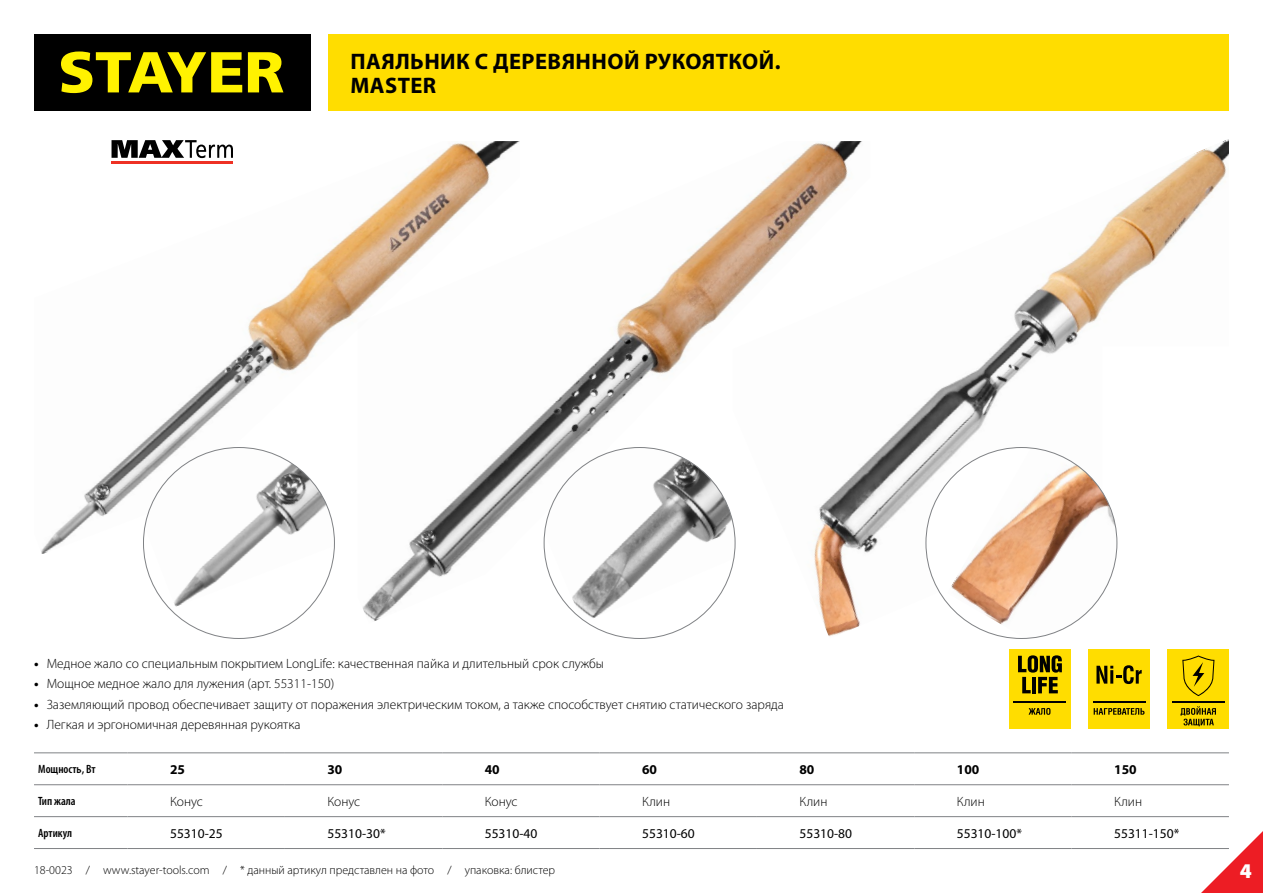
<style>
.page{position:relative;width:1263px;height:893px;background:#fff}
.page>*{position:absolute;margin:0;border:0;box-sizing:border-box;transform-origin:0 0}
.t1{font:700 22.5px/24px "Myriad Pro";letter-spacing:.02em;color:#000}
.t2{font:900 21px "Myriad Pro";color:#fff}
.t3{font:300 13.5px "Myriad Pro";color:#000}
.t4{font:13.5px "Myriad Pro";color:#000}
.t5{font:700 13.5px "Myriad Pro";color:#000}
.t6{font:300 12px "Myriad Pro";color:#000}
.t7{font:600 condensed 12px "Myriad Pro";color:#000}
.s1{font-weight:700}
</style>
<div class="page">
<img style="left:363px;top:217px;width:370px;height:407px">
<img style="left:41px;top:141px;width:479px;height:413px">
<div style="left:1088px;top:649px;width:62px;height:80px;background:#fd0"></div>
<svg style="left:1096px;top:665px;width:46px;height:19px"></svg>
<svg style="left:1094px;top:708px;width:50px;height:7px"></svg>
<hr style="left:1093px;top:702px;width:52px;height:1px;background:#000">
<svg style="left:112px;top:140px;width:121px;height:18px"></svg>
<hr style="left:111px;top:162px;width:122px;height:2px;background:#ee3124">
<hr style="left:34px;top:753px;width:94px;height:1px;background:#808285">
<hr style="left:128px;top:753px;width:157px;height:1px;background:#808285">
<hr style="left:285px;top:753px;width:157px;height:1px;background:#808285">
<hr style="left:442px;top:753px;width:158px;height:1px;background:#808285">
<hr style="left:600px;top:753px;width:157px;height:1px;background:#808285">
<hr style="left:757px;top:753px;width:157px;height:1px;background:#808285">
<hr style="left:914px;top:753px;width:157px;height:1px;background:#808285">
<hr style="left:1071px;top:753px;width:158px;height:1px;background:#808285">
<hr style="left:34px;top:784px;width:94px;height:1px;background:#808285">
<hr style="left:34px;top:816px;width:94px;height:1px;background:#808285">
<hr style="left:34px;top:848px;width:94px;height:1px;background:#808285">
<hr style="left:128px;top:784px;width:157px;height:1px;background:#808285">
<hr style="left:285px;top:784px;width:157px;height:1px;background:#808285">
<hr style="left:442px;top:784px;width:158px;height:1px;background:#808285">
<hr style="left:600px;top:784px;width:157px;height:1px;background:#808285">
<hr style="left:757px;top:784px;width:157px;height:1px;background:#808285">
<hr style="left:914px;top:784px;width:157px;height:1px;background:#808285">
<hr style="left:1071px;top:784px;width:158px;height:1px;background:#808285">
<hr style="left:128px;top:816px;width:157px;height:1px;background:#808285">
<hr style="left:285px;top:816px;width:157px;height:1px;background:#808285">
<hr style="left:442px;top:816px;width:158px;height:1px;background:#808285">
<hr style="left:600px;top:816px;width:157px;height:1px;background:#808285">
<hr style="left:757px;top:816px;width:157px;height:1px;background:#808285">
<hr style="left:914px;top:816px;width:157px;height:1px;background:#808285">
<hr style="left:1071px;top:816px;width:158px;height:1px;background:#808285">
<hr style="left:128px;top:848px;width:157px;height:1px;background:#808285">
<hr style="left:285px;top:848px;width:157px;height:1px;background:#808285">
<hr style="left:442px;top:848px;width:158px;height:1px;background:#808285">
<hr style="left:600px;top:848px;width:157px;height:1px;background:#808285">
<hr style="left:757px;top:848px;width:157px;height:1px;background:#808285">
<hr style="left:914px;top:848px;width:157px;height:1px;background:#808285">
<hr style="left:1071px;top:848px;width:158px;height:1px;background:#808285">
<svg style="left:1201px;top:831px;width:62px;height:62px"></svg>
<div style="left:328px;top:34px;width:901px;height:77px;background:#fd0"></div>
<div style="left:34px;top:34px;width:276px;height:77px;background:#000"></div>
<svg style="left:61px;top:51px;width:181px;height:42px"></svg>
<svg style="left:248px;top:52px;width:35px;height:40px"></svg>
<div style="left:1009px;top:649px;width:61px;height:80px;background:#fd0"></div>
<svg style="left:1028px;top:708px;width:22px;height:7px"></svg>
<hr style="left:1014px;top:702px;width:52px;height:1px;background:#000">
<svg style="left:1018px;top:655px;width:44px;height:38px"></svg>
<div style="left:1168px;top:649px;width:61px;height:80px;background:#fd0"></div>
<svg style="left:1182px;top:655px;width:32px;height:41px"></svg>
<svg style="left:1180px;top:706px;width:36px;height:20px"></svg>
<hr style="left:1172px;top:702px;width:52px;height:1px;background:#000">
<img style="left:145px;top:447px;width:189px;height:160px">
<div style="left:544px;top:447px;width:191px;height:191px;background:#fff;border-radius:50%"></div>
<img style="left:545px;top:447px;width:188px;height:175px">
<img style="left:733px;top:140px;width:496px;height:497px">
<div style="left:926px;top:447px;width:191px;height:191px;background:#fff;border-radius:50%"></div>
<img style="left:947px;top:448px;width:170px;height:190px">
<h1 class="t1" style="left:350px;top:48px;width:432px">ПАЯЛЬНИК С ДЕРЕВЯННОЙ РУКОЯТКОЙ.<br>MASTER</h1>
<p class="t3" style="left:34px;top:655px;width:571px"><span class="s1">•</span> Медное жало со специальным покрытием LongLife: качественная пайка и длительный срок службы</p>
<p class="t3" style="left:34px;top:676px;width:302px"><span class="s1">•</span> Мощное медное жало для лужения (арт. 55311-150)</p>
<p class="t3" style="left:34px;top:696px;width:751px"><span class="s1">•</span> Заземляющий провод обеспечивает защиту от поражения электрическим током, а также способствует снятию статического заряда</p>
<p class="t3" style="left:34px;top:717px;width:268px"><span class="s1">•</span> Легкая и эргономичная деревянная рукоятка</p>
<p class="t7" style="left:38px;top:763px;width:59px">Мощность, Вт</p>
<p class="t5" style="left:170px;top:760px;width:16px">25</p>
<p class="t5" style="left:327px;top:760px;width:16px">30</p>
<p class="t5" style="left:485px;top:760px;width:16px">40</p>
<p class="t5" style="left:642px;top:760px;width:16px">60</p>
<p class="t5" style="left:799px;top:760px;width:16px">80</p>
<p class="t5" style="left:957px;top:760px;width:24px">100</p>
<p class="t5" style="left:1114px;top:760px;width:24px">150</p>
<p class="t7" style="left:38px;top:795px;width:39px">Тип жала</p>
<p class="t3" style="left:170px;top:793px;width:34px">Конус</p>
<p class="t3" style="left:327px;top:793px;width:34px">Конус</p>
<p class="t3" style="left:485px;top:793px;width:34px">Конус</p>
<p class="t3" style="left:642px;top:793px;width:29px">Клин</p>
<p class="t3" style="left:799px;top:793px;width:29px">Клин</p>
<p class="t3" style="left:957px;top:793px;width:29px">Клин</p>
<p class="t3" style="left:1114px;top:793px;width:29px">Клин</p>
<p class="t7" style="left:38px;top:826px;width:35px">Артикул</p>
<p class="t4" style="left:170px;top:825px;width:54px">55310-25</p>
<p class="t4" style="left:327px;top:825px;width:60px">55310-30*</p>
<p class="t4" style="left:485px;top:825px;width:54px">55310-40</p>
<p class="t4" style="left:642px;top:825px;width:54px">55310-60</p>
<p class="t4" style="left:799px;top:825px;width:54px">55310-80</p>
<p class="t4" style="left:957px;top:825px;width:67px">55310-100*</p>
<p class="t4" style="left:1114px;top:825px;width:67px">55311-150*</p>
<p class="t6" style="left:34px;top:862px;width:523px">18-0023 / www.stayer-tools.com / * данный артикул представлен на фото / упаковка: блистер</p>
<h2 class="t2" style="left:1240px;top:856px;width:14px">4</h2>
</div>
